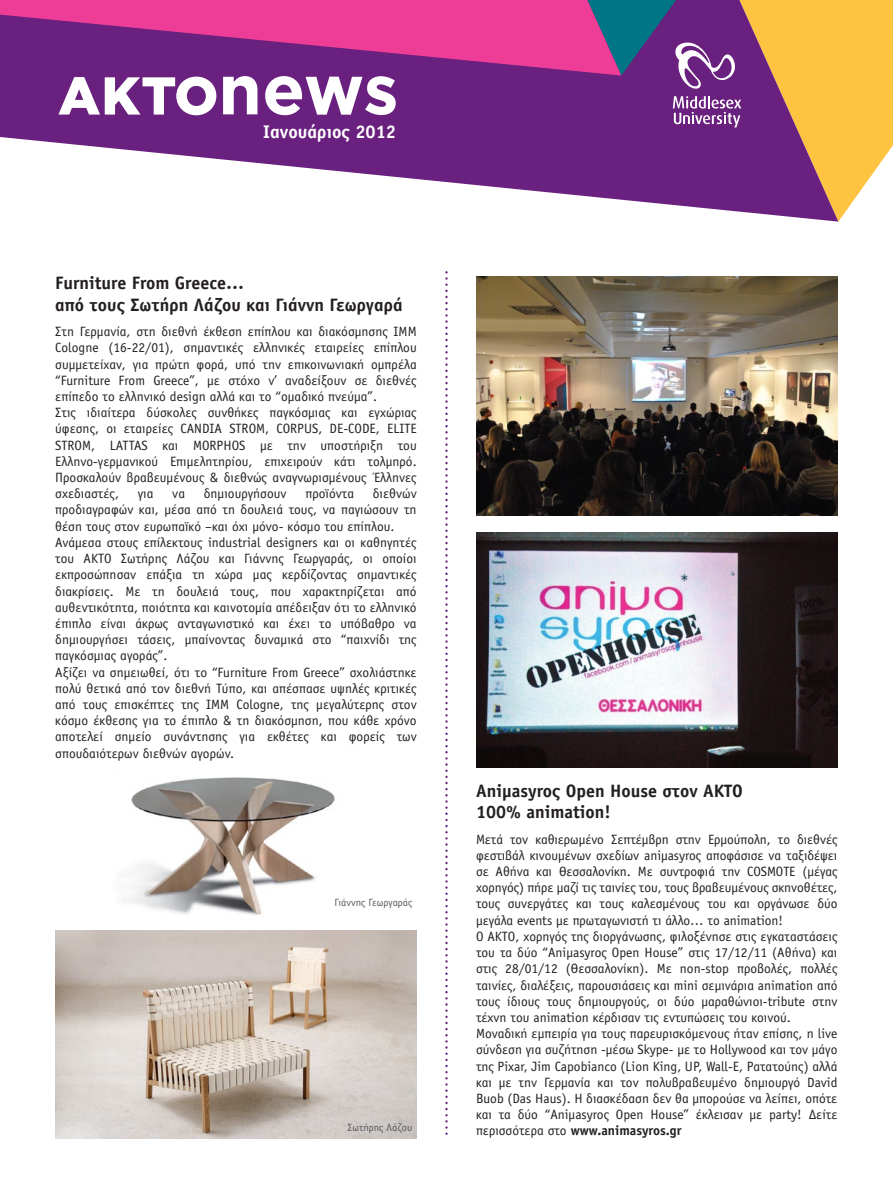
<style>
.page{position:relative;width:893px;height:1191px;background:#fff}
.page>*{position:absolute;margin:0;border:0;box-sizing:border-box;transform-origin:0 0}
.t1{font:700 18.3px "Officina Sans ITC Hel";color:#fff}
.t2{font:700 18px/21.6px "Officina Sans ITC Hel";color:#231f20}
.t3{font:13.5px/16.2px "Officina Sans ITC Hel";color:#231f20}
.t4{font:10.5px "Officina Sans ITC Hel";color:#58595b}
.s1{font-weight:700}
</style>
<div class="page">
<svg style="left:0;top:0;width:587px;height:197px;fill:#69207e"></svg>
<svg style="left:587px;top:0;width:306px;height:222px;background:#a36c78"></svg>
<svg style="left:223px;top:76px;width:34px;height:38px"></svg>
<svg style="left:265px;top:76px;width:131px;height:39px"></svg>
<svg style="left:58px;top:77px;width:158px;height:38px"></svg>
<svg style="left:445px;top:271px;width:3px;height:863px"></svg>
<img style="left:476px;top:276px;width:361px;height:239px">
<img style="left:476px;top:532px;width:361px;height:235px">
<img style="left:123px;top:777px;width:212px;height:138px">
<img style="left:55px;top:930px;width:362px;height:208px">
<h1 class="t1" style="left:263px;top:121px;width:134px">Ιανουάριος 2012</h1>
<h2 class="t2" style="left:55px;top:272px;width:349px">Furniture From Greece…<br>από τους Σωτήρη Λάζου και Γιάννη Γεωργαρά</h2>
<p class="t3" style="left:55px;top:324px;width:363px">Στη Γερμανία, στη διεθνή έκθεση επίπλου και διακόσμησης IMM Cologne (16-22/01), σημαντικές ελληνικές εταιρείες επίπλου συμμετείχαν, για πρώτη φορά, υπό την επικοινωνιακή ομπρέλα “Furniture From Greece”, με στόχο ν’ αναδείξουν σε διεθνές επίπεδο το ελληνικό design αλλά και το “ομαδικό πνεύμα”.<br>Στις ιδιαίτερα δύσκολες συνθήκες παγκόσμιας και εγχώριας ύφεσης, οι εταιρείες CANDIA STROM, CORPUS, DE-CODE, ELITE STROM, LATTAS και MORPHOS με την υποστήριξη του Ελληνο-γερμανικού Επιμελητηρίου, επιχειρούν κάτι τολμηρό.<br>Προσκαλούν βραβευμένους &amp; διεθνώς αναγνωρισμένους Έλληνες σχεδιαστές,</p>
<p class="t3" style="left:55px;top:486px;width:363px;text-indent:318px">διεθνών προδιαγραφών και, μέσα από τη δουλειά τους, να παγιώσουν τη θέση τους στον ευρωπαϊκό –και όχι μόνο- κόσμο του επίπλου.<br>Ανάμεσα στους επίλεκτους industrial designers και οι καθηγητές του ΑΚΤΟ Σωτήρης Λάζου και Γιάννης Γεωργαράς, οι οποίοι εκπροσώπησαν επάξια τη χώρα μας κερδίζοντας σημαντικές διακρίσεις. Με τη δουλειά τους, που χαρακτηρίζεται από αυθεντικότητα, ποιότητα και καινοτομία απέδειξαν ότι το ελληνικό έπιπλο είναι άκρως ανταγωνιστικό και έχει το υπόβαθρο να δημιουργήσει τάσεις, μπαίνοντας δυναμικά στο “παιχνίδι της παγκόσμιας αγοράς”.<br>Αξίζει να σημειωθεί, ότι το “Furniture From Greece” σχολιάστηκε πολύ θετικά από τον διεθνή Τύπο, και απέσπασε υψηλές κριτικές από τους επισκέπτες της IMM Cologne, της μεγαλύτερης στον κόσμο έκθεσης για το έπιπλο &amp; τη διακόσμηση, που κάθε χρόνο αποτελεί σημείο συνάντησης για εκθέτες και φορείς των σπουδαιότερων διεθνών αγορών.</p>
<p class="t3" style="left:138px;top:486px;width:17px">για</p>
<p class="t3" style="left:172px;top:486px;width:14px">να</p>
<p class="t3" style="left:204px;top:486px;width:84px">δημιουργήσουν</p>
<p class="t3" style="left:305px;top:486px;width:50px">προϊόντα</p>
<p class="t4" style="left:335px;top:896px;width:79px">Γιάννης Γεωργαράς</p>
<p class="t4" style="left:347px;top:1121px;width:66px">Σωτήρης Λάζου</p>
<h2 class="t2" style="left:476px;top:780px;width:268px">Aniμasyroς Οpen Ηouse στον ΑΚΤΟ<br>100% animation!</h2>
<p class="t3" style="left:476px;top:831px;width:363px">Μετά τον καθιερωμένο Σεπτέμβρη στην Ερμούπολη, το διεθνές φεστιβάλ κινουμένων σχεδίων aniμasyroς αποφάσισε να ταξιδέψει σε Αθήνα και Θεσσαλονίκη. Με συντροφιά την COSMOTE (μέγας χορηγός) πήρε μαζί τις ταινίες του, τους βραβευμένους σκηνοθέτες, τους συνεργάτες και τους καλεσμένους του και οργάνωσε δύο μεγάλα events με πρωταγωνιστή τι άλλο… το animation!<br>O ΑΚΤΟ, χορηγός της διοργάνωσης, φιλοξένησε στις εγκαταστάσεις του τα δύο “Aniμasyroς Οpen Ηouse” στις 17/12/11 (Αθήνα) και στις 28/01/12 (Θεσσαλονίκη). Με non-stop προβολές, πολλές ταινίες, διαλέξεις, παρουσιάσεις και mini σεμινάρια animation από τους ίδιους τους δημιουργούς, οι δύο μαραθώνιοι-tribute στην τέχνη του animation κέρδισαν τις εντυπώσεις του κοινού.<br>Μοναδική εμπειρία για τους παρευρισκόμενους ήταν επίσης, η live σύνδεση για συζήτηση -μέσω Skype- με το Hollywood και τον μάγο της Pixar, Jim Capobianco (Lion King, UP, Wall-E, Ρατατούης) αλλά και με την Γερμανία και τον πολυβραβευμένο δημιουργό David Buob (Das Haus). Η διασκέδαση δεν θα μπορούσε να λείπει, οπότε και τα δύο “Aniμasyroς Οpen Ηouse” έκλεισαν με party! Δείτε περισσότερα στο <span class="s1">www.animasyros.gr</span></p>
</div>
